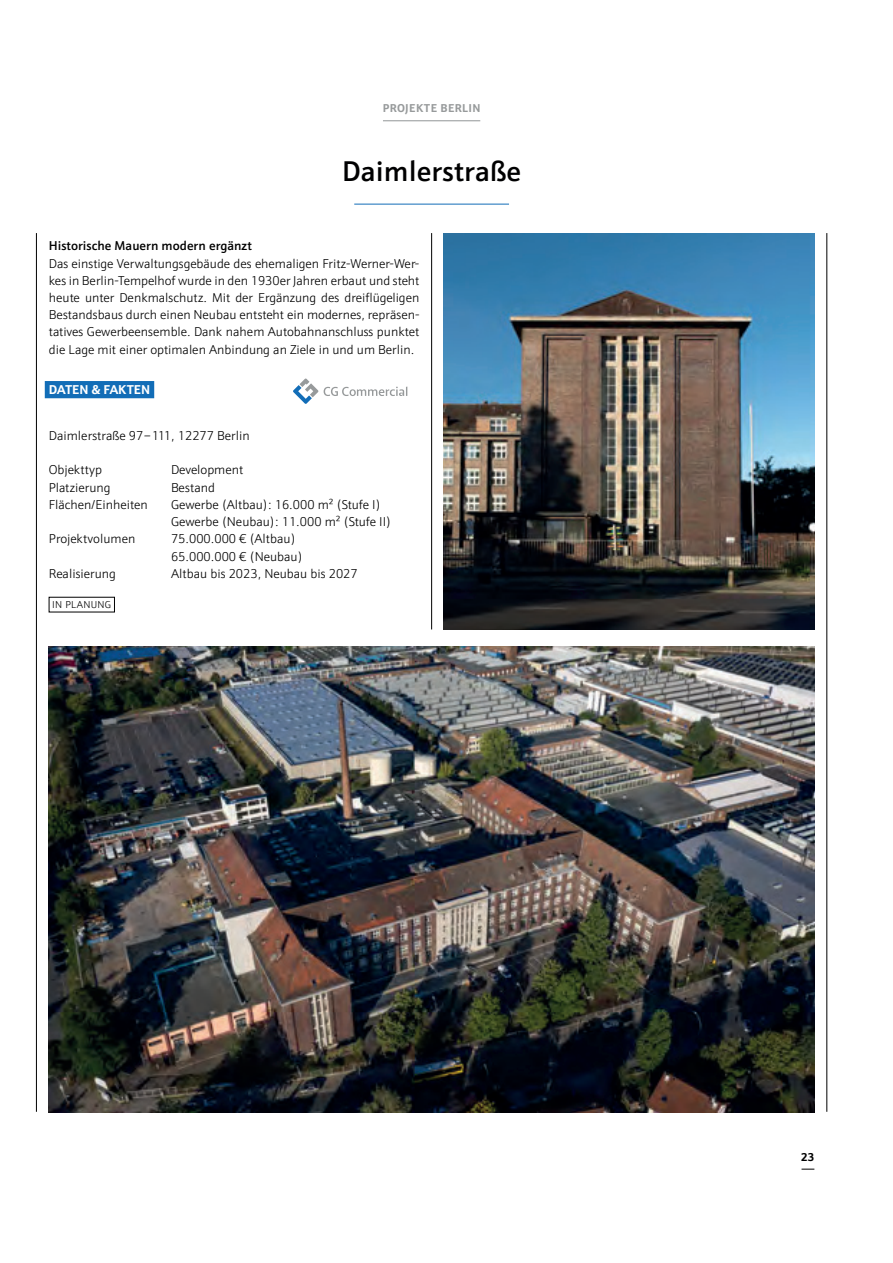
<style>
.page{position:relative;width:893px;height:1263px;background:#fff}
.page>*{position:absolute;margin:0;border:0;box-sizing:border-box;transform-origin:0 0}
.t1{font:500 28.8px "Schnebel Sans Pro";color:#000001}
.t2{font:300 12.9px/17.2px "Schnebel Sans Pro";color:#000001}
.t3{font:500 12.9px "Schnebel Sans Pro";color:#000001}
.t4{font:700 12.9px "Schnebel Sans Pro";color:#fff}
.t5{font:700 11.55px "Schnebel Sans Pro";letter-spacing:.03em;color:#979a9b}
.t6{font:700 11.55px "Schnebel Sans Pro";color:#000001}
.t7{font:300 10.05px "Schnebel Sans Pro";letter-spacing:.03em;color:#000001}
</style>
<div class="page">
<svg style="left:801px;top:1169px;width:13px;height:1px"></svg>
<hr style="left:383px;top:121px;width:97px;height:1px;background:#919596">
<hr style="left:431px;top:233px;width:1px;height:396px;background:#000001">
<hr style="left:354px;top:204px;width:155px;height:1px;background:#126db7">
<div style="left:45px;top:381px;width:109px;height:17px;background:#126db7"></div>
<svg style="left:49px;top:597px;width:66px;height:15px"></svg>
<img style="left:49px;top:647px;width:765px;height:465px">
<img style="left:444px;top:233px;width:370px;height:396px">
<hr style="left:36px;top:233px;width:1px;height:879px;background:#000001">
<hr style="left:826px;top:233px;width:1px;height:879px;background:#000001">
<svg style="left:293px;top:379px;width:25px;height:25px"></svg>
<svg style="left:324px;top:387px;width:83px;height:9px"></svg>
<p class="t5" style="left:383px;top:104px;width:99px">PROJEKTE BERLIN</p>
<h1 class="t1" style="left:342px;top:160px;width:181px">Daimlerstraße</h1>
<p class="t3" style="left:49px;top:241px;width:205px">Historische Mauern modern ergänzt</p>
<p class="t2" style="left:49px;top:256px;width:372px;text-align:justify">Das einstige Verwaltungsgebäude des ehemaligen Fritz-Werner-Wer&shy;kes in Berlin-Tempelhof wurde in den 1930er Jahren erbaut und steht heute unter Denkmalschutz. Mit der Ergänzung des dreiflügeligen Bestandsbaus durch einen Neubau entsteht ein modernes, repräsen&shy;tatives Gewerbeensemble. Dank nahem Autobahnanschluss punktet die Lage mit einer optimalen Anbindung an Ziele in und um Berlin.</p>
<p class="t4" style="left:49px;top:385px;width:103px">DATEN &amp; FAKTEN</p>
<p class="t2" style="left:49px;top:428px;width:202px">Daimlerstraße 97 – 111, 12277 Berlin</p>
<p class="t2" style="left:49px;top:462px;width:55px">Objekttyp</p>
<p class="t2" style="left:171px;top:462px;width:74px">Development</p>
<p class="t2" style="left:49px;top:480px;width:63px">Platzierung</p>
<p class="t2" style="left:171px;top:480px;width:46px">Bestand</p>
<p class="t2" style="left:49px;top:497px;width:100px">Flächen/Einheiten</p>
<p class="t2" style="left:171px;top:497px;width:222px">Gewerbe (Altbau): 16.000 m² (Stufe I)<br>Gewerbe (Neubau): 11.000 m² (Stufe II)</p>
<p class="t2" style="left:49px;top:531px;width:88px">Projektvolumen</p>
<p class="t2" style="left:171px;top:531px;width:133px">75.000.000 € (Altbau)<br>65.000.000 € (Neubau)</p>
<p class="t2" style="left:49px;top:566px;width:69px">Realisierung</p>
<p class="t2" style="left:171px;top:566px;width:188px">Altbau bis 2023, Neubau bis 2027</p>
<p class="t7" style="left:52px;top:601px;width:60px">IN PLANUNG</p>
<p class="t6" style="left:801px;top:1153px;width:15px">23</p>
</div>
